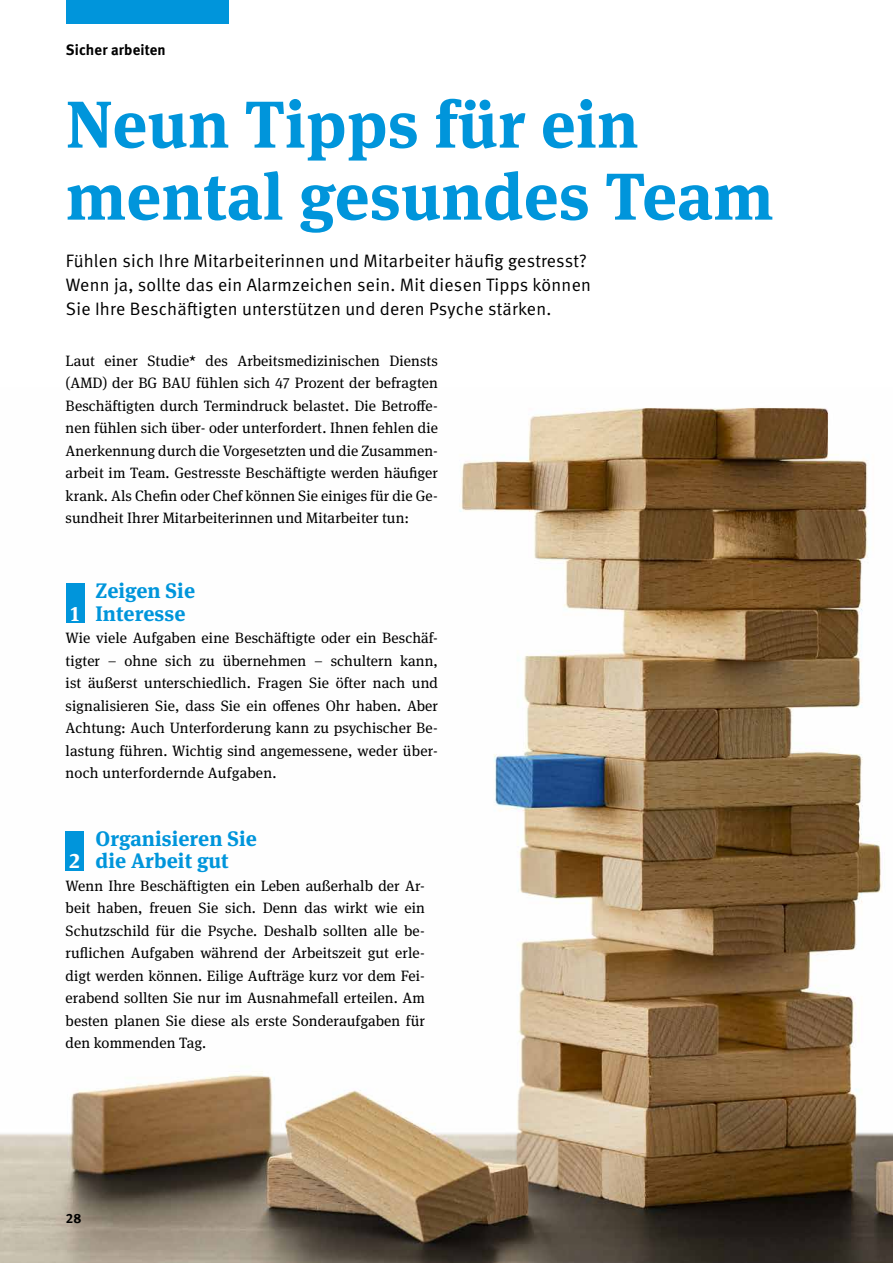
<style>
.page{position:relative;width:893px;height:1263px;background:#fff}
.page>*{position:absolute;margin:0;border:0;box-sizing:border-box;transform-origin:0 0}
.t1{font:700 66px/72px "DGUV Meta Serif";letter-spacing:.005em;color:#0095db}
.t2{font:700 21px/22.5px "DGUV Meta Serif";letter-spacing:.005em;color:#0095db}
.t3{font:700 21px "DGUV Meta Serif";color:#fff}
.t4{font:18px/24px "DGUV Meta";letter-spacing:.015em;color:#000}
.t5{font:15px/22.5px "DGUV Meta Serif";letter-spacing:.005em;color:#000;text-align:justify}
.t6{font:700 15px "DGUV Meta";letter-spacing:.01em;color:#000}
.t7{font:700 13.5px "DGUV Meta";color:#000}
</style>
<div class="page">
<img style="left:0;top:407px;width:893px;height:856px">
<div style="left:66px;top:0;width:163px;height:23px;background:#0095db"></div>
<div style="left:66px;top:583px;width:19px;height:40px;background:#0095db"></div>
<div style="left:66px;top:831px;width:18px;height:39px;background:#0095db"></div>
<p class="t6" style="left:66px;top:40px;width:101px">Sicher arbeiten</p>
<h3 class="t1" style="left:66px;top:89px;width:709px">Neun Tipps für ein mental gesundes Team</h3>
<p class="t4" style="left:66px;top:249px;width:527px">Fühlen sich Ihre Mitarbeiterinnen und Mitarbeiter häufig gestresst?<br>Wenn ja, sollte das ein Alarmzeichen sein. Mit diesen Tipps können<br>Sie Ihre Beschäftigten unterstützen und deren Psyche stärken.</p>
<p class="t5" style="left:66px;top:350px;width:374px">Laut einer Studie* des Arbeitsmedizinischen Diensts (AMD) der BG BAU fühlen sich 47 Prozent der befragten Beschäftigten durch Termindruck belastet. Die Betroffe&shy;nen fühlen sich über- oder unterfordert. Ihnen fehlen die Anerkennung durch die Vorgesetzten und die Zusammen&shy;arbeit im Team. Gestresste Beschäftigte werden häufiger krank. Als Chefin oder Chef können Sie einiges für die Ge&shy;sundheit Ihrer Mitarbeiterinnen und Mitarbeiter tun:</p>
<h4 class="t2" style="left:95px;top:580px;width:101px">Zeigen Sie<br>Interesse</h4>
<p class="t5" style="left:66px;top:650px;width:374px">tigter – ohne sich zu übernehmen – schultern kann, ist äußerst unterschiedlich. Fragen Sie öfter nach und signalisieren Sie, dass Sie ein offenes Ohr haben. Aber</p>
<p class="t5" style="left:66px;top:740px;width:374px">lastung führen. Wichtig sind angemessene, weder über&shy;noch unterfordernde Aufgaben.</p>
<h2 class="t3" style="left:71px;top:600px;width:10px">1</h2>
<p class="t5" style="left:66px;top:627px;width:374px">Wie viele Aufgaben eine Beschäftigte oder ein Beschäf-</p>
<p class="t5" style="left:66px;top:717px;width:374px">Achtung: Auch Unterforderung kann zu psychischer Be-</p>
<h4 class="t2" style="left:95px;top:827px;width:163px">Organisieren Sie die Arbeit gut</h4>
<p class="t5" style="left:66px;top:897px;width:361px">beit haben, freuen Sie sich. Denn das wirkt wie ein</p>
<h2 class="t3" style="left:70px;top:848px;width:12px">2</h2>
<p class="t5" style="left:66px;top:875px;width:361px">Wenn Ihre Beschäftigten ein Leben außerhalb der Ar-</p>
<p class="t5" style="left:66px;top:920px;width:361px">Schutzschild für die Psyche. Deshalb sollten alle be&shy;ruflichen Aufgaben während der Arbeitszeit gut erle&shy;digt werden können. Eilige Aufträge kurz vor dem Fei-</p>
<p class="t5" style="left:66px;top:987px;width:361px">erabend sollten Sie nur im Ausnahmefall erteilen. Am besten planen Sie diese als erste Sonderaufgaben für den kommenden Tag.</p>
<p class="t7" style="left:66px;top:1210px;width:17px">28</p>
</div>
